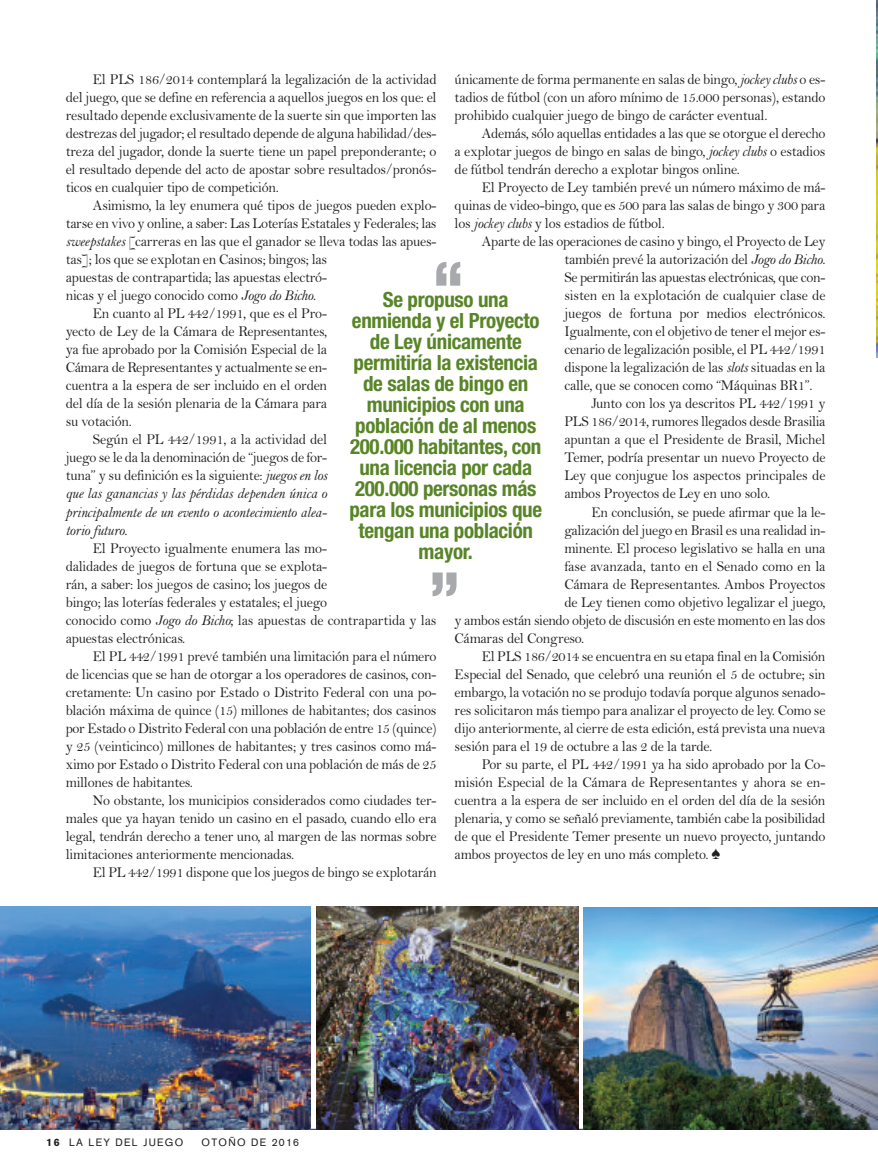
<style>
.page{position:relative;width:878px;height:1175px;background:#fff}
.page>*{position:absolute;margin:0;border:0;box-sizing:border-box;transform-origin:0 0}
.t1{font:900 condensed 63.6px "Helvetica Neue";color:#a8a9ad;scale:.95 1}
.t2{font:700 condensed 21px/21px "Helvetica Neue";letter-spacing:-.015em;color:#588527;text-align:center}
.t3{font:15px/18px "Bell";letter-spacing:-.015em;color:#231f20;text-align:justify;scale:.95 1}
.t4{font:15px/18px "Bell MT Italic";letter-spacing:-.015em;color:#231f20;scale:.95 1}
.t5{font:10.5px "Akzidenz Grotesk";letter-spacing:.125em;color:#231f20}
.s1{font-family:"Bell MT Italic"}
.s2{font-family:"Bell"}
.s3{font-weight:900}
</style>
<div class="page">
<hr style="left:47px;top:1129px;width:831px;height:1px;background:#231f20">
<img style="left:316px;top:906px;width:263px;height:223px">
<img style="left:583px;top:907px;width:295px;height:222px">
<img style="left:0;top:906px;width:310px;height:223px">
<img style="left:876px;top:0;width:2px;height:358px">
<p class="t3" style="left:66px;top:70px;width:392px;text-indent:27px">El PLS 186/2014 contemplará la legalización de la actividad del juego, que se define en referencia a aquellos juegos en los que: el resultado depende exclusivamente de la suerte sin que importen las destrezas del jugador; el resultado depende de alguna habilidad/des&shy;treza del jugador, donde la suerte tiene un papel preponderante; o el resultado depende del acto de apostar sobre resultados/pronós&shy;ticos en cualquier tipo de competición.</p>
<p class="t3" style="left:93px;top:196px;width:363px">Asimismo, la ley enumera qué tipos de juegos pueden explo-</p>
<p class="t3" style="left:66px;top:214px;width:392px">tarse en vivo y online, a saber: Las Loterías Estatales y Federales; las</p>
<p class="t3" style="left:66px;top:232px;width:391px"><span class="s1">sweepstakes</span> [carreras en las que el ganador se lleva todas las apues-</p>
<p class="t3" style="left:66px;top:250px;width:277px">tas]; los que se explotan en Casinos; bingos; las</p>
<p class="t3" style="left:66px;top:268px;width:276px">apuestas de contrapartida; las apuestas electró-</p>
<p class="t3" style="left:66px;top:286px;width:265px">nicas y el juego conocido como <span class="s1">Jogo do Bicho</span>.</p>
<p class="t3" style="left:93px;top:304px;width:248px">En cuanto al PL 442/1991, que es el Pro-</p>
<p class="t3" style="left:66px;top:322px;width:277px">yecto de Ley de la Cámara de Representantes,</p>
<p class="t3" style="left:66px;top:340px;width:277px">ya fue aprobado por la Comisión Especial de la</p>
<p class="t3" style="left:66px;top:358px;width:276px">Cámara de Representantes y actualmente se en-</p>
<p class="t3" style="left:66px;top:376px;width:277px">cuentra a la espera de ser incluido en el orden</p>
<p class="t3" style="left:66px;top:394px;width:277px">del día de la sesión plenaria de la Cámara para</p>
<p class="t3" style="left:66px;top:412px;width:71px">su votación.</p>
<p class="t3" style="left:93px;top:430px;width:248px">Según el PL 442/1991, a la actividad del</p>
<p class="t3" style="left:66px;top:448px;width:276px">juego se le da la denominación de “juegos de for-</p>
<p class="t3" style="left:66px;top:466px;width:277px">tuna” y su definición es la siguiente: <span class="s1">juegos en los</span></p>
<p class="t4" style="left:66px;top:484px;width:277px">que las ganancias y las pérdidas dependen única o principalmente de un evento o acontecimiento alea&shy;torio futuro<span class="s2">.</span></p>
<p class="t3" style="left:66px;top:538px;width:392px;text-align:left;text-indent:27px">El Proyecto igualmente enumera las mo-<br>dalidades de juegos de fortuna que se explota-<br>rán, a saber: los juegos de casino; los juegos de<br>bingo; las loterías federales y estatales; el juego<br>conocido como <span class="s1">Jogo do Bicho</span>; las apuestas de contrapartida y las apuestas electrónicas.</p>
<p class="t3" style="left:66px;top:646px;width:392px;text-indent:27px">El PL 442/1991 prevé también una limitación para el número de licencias que se han de otorgar a los operadores de casinos, con&shy;cretamente: Un casino por Estado o Distrito Federal con una po&shy;blación máxima de quince (15) millones de habitantes; dos casinos por Estado o Distrito Federal con una población de entre 15 (quince) y 25 (veinticinco) millones de habitantes; y tres casinos como má&shy;ximo por Estado o Distrito Federal con una población de más de 25 millones de habitantes.</p>
<p class="t3" style="left:66px;top:790px;width:392px;text-indent:27px">No obstante, los municipios considerados como ciudades ter&shy;males que ya hayan tenido un casino en el pasado, cuando ello era legal, tendrán derecho a tener uno, al margen de las normas sobre limitaciones anteriormente mencionadas.</p>
<p class="t3" style="left:93px;top:862px;width:363px">El PL 442/1991 dispone que los juegos de bingo se explotarán</p>
<p class="t3" style="left:454px;top:70px;width:392px">únicamente de forma permanente en salas de bingo, <span class="s1">jockey clubs</span> o es&shy;tadios de fútbol (con un aforo mínimo de 15.000 personas), estando prohibido cualquier juego de bingo de carácter eventual.</p>
<p class="t3" style="left:454px;top:124px;width:392px;text-indent:27px">Además, sólo aquellas entidades a las que se otorgue el derecho a explotar juegos de bingo en salas de bingo, <span class="s1">jockey clubs</span> o estadios de fútbol tendrán derecho a explotar bingos online.</p>
<p class="t3" style="left:454px;top:178px;width:392px;text-indent:27px">El Proyecto de Ley también prevé un número máximo de má&shy;quinas de video-bingo, que es 500 para las salas de bingo y 300 para los <span class="s1">jockey clubs</span> y los estadios de fútbol.</p>
<p class="t3" style="left:481px;top:232px;width:363px">Aparte de las operaciones de casino y bingo, el Proyecto de Ley</p>
<p class="t3" style="left:564px;top:250px;width:276px">también prevé la autorización del <span class="s1">Jogo do Bicho</span>.</p>
<p class="t3" style="left:564px;top:268px;width:276px">Se permitirán las apuestas electrónicas, que con-</p>
<p class="t3" style="left:564px;top:286px;width:276px">sisten en la explotación de cualquier clase de</p>
<p class="t3" style="left:564px;top:304px;width:276px">juegos de fortuna por medios electrónicos.</p>
<p class="t3" style="left:564px;top:322px;width:276px">Igualmente, con el objetivo de tener el mejor es-</p>
<p class="t3" style="left:564px;top:340px;width:276px">cenario de legalización posible, el PL 442/1991</p>
<p class="t3" style="left:564px;top:358px;width:276px">dispone la legalización de las <span class="s1">slots</span> situadas en la</p>
<p class="t3" style="left:564px;top:376px;width:263px">calle, que se conocen como “Máquinas BR1”.</p>
<p class="t3" style="left:591px;top:394px;width:248px">Junto con los ya descritos PL 442/1991 y</p>
<p class="t3" style="left:564px;top:412px;width:276px">PLS 186/2014, rumores llegados desde Brasilia</p>
<p class="t3" style="left:564px;top:430px;width:276px">apuntan a que el Presidente de Brasil, Michel</p>
<p class="t3" style="left:564px;top:448px;width:276px">Temer, podría presentar un nuevo Proyecto de</p>
<p class="t3" style="left:564px;top:466px;width:276px">Ley que conjugue los aspectos principales de</p>
<p class="t3" style="left:564px;top:484px;width:218px">ambos Proyectos de Ley en uno solo.</p>
<p class="t3" style="left:591px;top:502px;width:248px">En conclusión, se puede afirmar que la le-</p>
<p class="t3" style="left:564px;top:520px;width:276px">galización del juego en Brasil es una realidad in-</p>
<p class="t3" style="left:564px;top:538px;width:276px">minente. El proceso legislativo se halla en una</p>
<p class="t3" style="left:564px;top:556px;width:276px">fase avanzada, tanto en el Senado como en la</p>
<p class="t3" style="left:564px;top:574px;width:276px">Cámara de Representantes. Ambos Proyectos</p>
<p class="t3" style="left:564px;top:592px;width:276px">de Ley tienen como objetivo legalizar el juego,</p>
<p class="t3" style="left:454px;top:610px;width:392px">y ambos están siendo objeto de discusión en este momento en las dos</p>
<p class="t3" style="left:454px;top:628px;width:138px">Cámaras del Congreso.</p>
<p class="t3" style="left:481px;top:646px;width:363px">El PLS 186/2014 se encuentra en su etapa final en la Comisión</p>
<p class="t3" style="left:454px;top:664px;width:392px">Especial del Senado, que celebró una reunión el 5 de octubre; sin</p>
<p class="t3" style="left:454px;top:682px;width:391px">embargo, la votación no se produjo todavía porque algunos senado-</p>
<p class="t3" style="left:454px;top:700px;width:392px">res solicitaron más tiempo para analizar el proyecto de ley. Como se</p>
<p class="t3" style="left:454px;top:718px;width:392px">dijo anteriormente, al cierre de esta edición, está prevista una nueva</p>
<p class="t3" style="left:454px;top:736px;width:273px">sesión para el 19 de octubre a las 2 de la tarde.</p>
<p class="t3" style="left:481px;top:754px;width:363px">Por su parte, el PL 442/1991 ya ha sido aprobado por la Co-</p>
<p class="t3" style="left:454px;top:772px;width:391px">misión Especial de la Cámara de Representantes y ahora se en-</p>
<p class="t3" style="left:454px;top:790px;width:392px">cuentra a la espera de ser incluido en el orden del día de la sesión</p>
<p class="t3" style="left:454px;top:808px;width:392px">plenaria, y como se señaló previamente, también cabe la posibilidad</p>
<p class="t3" style="left:454px;top:826px;width:392px">de que el Presidente Temer presente un nuevo proyecto, juntando</p>
<p class="t3" style="left:454px;top:844px;width:281px">ambos proyectos de ley en uno más completo. ♠</p>
<h1 class="t1" style="left:434px;top:262px;width:32px">“</h1>
<p class="t2" style="left:349px;top:291px;width:194px">Se propuso una enmienda y el Proyecto de Ley únicamente permitiría la existencia de salas de bingo en municipios con una población de al menos<br>200.000 habitantes, con una licencia por cada<br>200.000 personas más para los municipios que tengan una población mayor.</p>
<h1 class="t1" style="left:430px;top:572px;width:32px">”</h1>
<p class="t5" style="left:47px;top:1138px;width:138px"><span class="s3">16</span> LA LEY DEL JUEGO</p>
<p class="t5" style="left:201px;top:1138px;width:99px">OTOÑO DE 2016</p>
</div>
